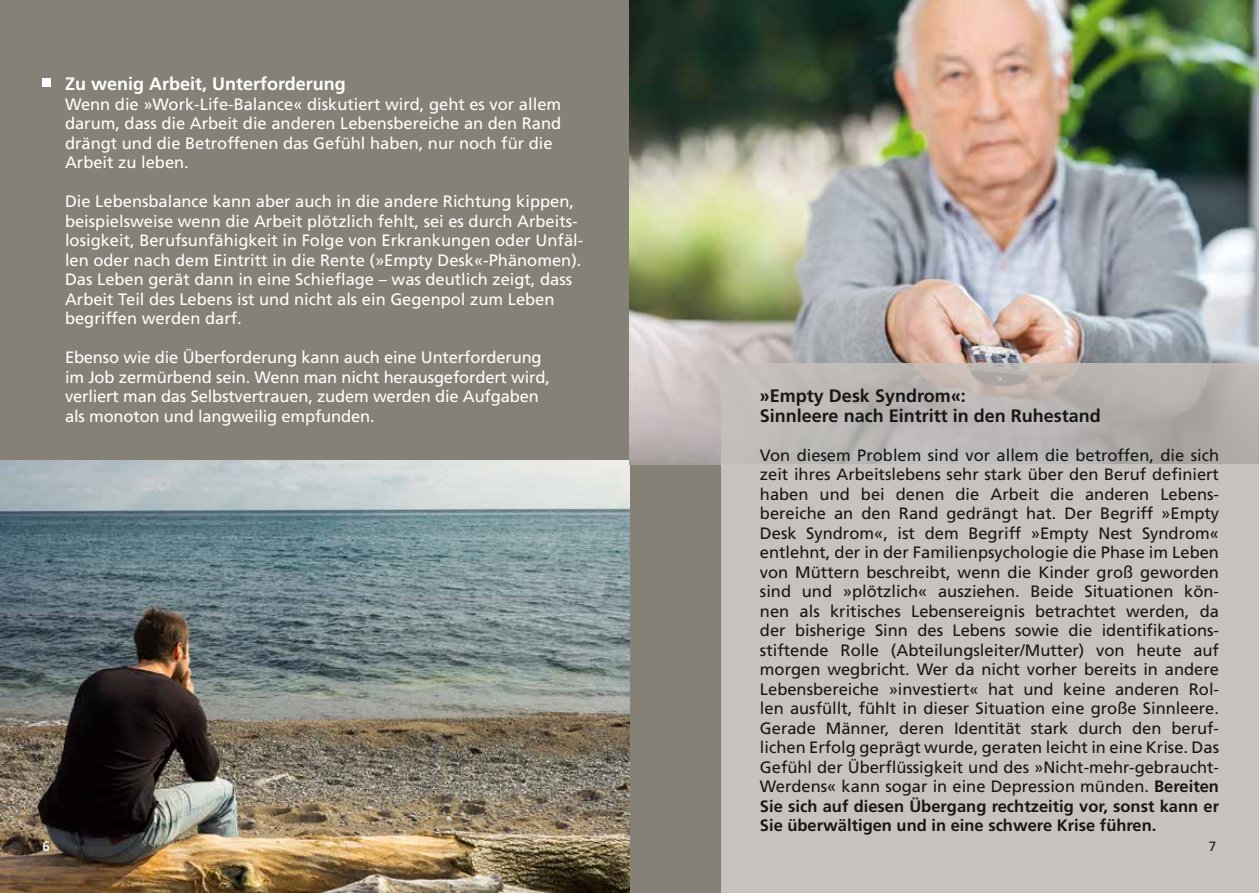
<style>
.page{position:relative;width:1259px;height:893px;background:#868176}
.page>*{position:absolute;margin:0;border:0;box-sizing:border-box;transform-origin:0 0}
.t1{font:700 18px/19.5px "Frutiger LT Std";color:#181716}
.t2{font:700 18px "Frutiger LT Std";color:#fff}
.t3{font:16.5px/19.5px "Frutiger LT Std";color:#181716;text-align:justify}
.t4{font:16.5px/19.5px "Frutiger LT Std";color:#fff}
.t5{font:13.5px "Frutiger LT Std";color:#fff}
.t6{font:13.5px "Frutiger LT Std";color:#181716}
.s1{font-weight:700}
</style>
<div class="page">
<img style="left:0;top:461px;width:629px;height:432px">
<div style="left:43px;top:79px;width:8px;height:8px;background:#fff"></div>
<img style="left:629px;top:0;width:630px;height:464px">
<div style="left:721px;top:465px;width:538px;height:428px;background:#c7c2bd"></div>
<svg style="left:721px;top:363px;width:538px;height:102px;background:#b8b4b1"></svg>
<p class="t2" style="left:65px;top:73px;width:282px">Zu wenig Arbeit, Unterforderung</p>
<p class="t4" style="left:65px;top:94px;width:498px">Wenn die »Work-Life-Balance« diskutiert wird, geht es vor allem darum, dass die Arbeit die anderen Lebensbereiche an den Rand drängt und die Betroffenen das Gefühl haben, nur noch für die Arbeit zu leben.</p>
<p class="t4" style="left:65px;top:192px;width:520px">Die Lebensbalance kann aber auch in die andere Richtung kippen, beispielsweise wenn die Arbeit plötzlich fehlt, sei es durch Arbeits&shy;losigkeit, Berufsunfähigkeit in Folge von Erkrankungen oder Unfäl&shy;len oder nach dem Eintritt in die Rente (»Empty Desk«-Phänomen).<br>Das Leben gerät dann in eine Schieflage – was deutlich zeigt, dass Arbeit Teil des Lebens ist und nicht als ein Gegenpol zum Leben begriffen werden darf.</p>
<p class="t4" style="left:65px;top:348px;width:486px">Ebenso wie die Überforderung kann auch eine Unterforderung im Job zermürbend sein. Wenn man nicht herausgefordert wird, verliert man das Selbstvertrauen, zudem werden die Aufgaben als monoton und langweilig empfunden.</p>
<p class="t5" style="left:43px;top:838px;width:9px">6</p>
<p class="t1" style="left:760px;top:386px;width:342px">»Empty Desk Syndrom«:<br>Sinnleere nach Eintritt in den Ruhestand</p>
<p class="t3" style="left:760px;top:445px;width:461px">Von diesem Problem sind vor allem die betroffen, die sich zeit ihres Arbeitslebens sehr stark über den Beruf definiert haben und bei denen die Arbeit die anderen Lebens&shy;bereiche an den Rand gedrängt hat. Der Begriff »Empty Desk Syndrom«, ist dem Begriff »Empty Nest Syndrom« entlehnt, der in der Familienpsychologie die Phase im Leben von Müttern beschreibt, wenn die Kinder groß geworden sind und »plötzlich« ausziehen. Beide Situationen kön&shy;nen als kritisches Lebensereignis betrachtet werden, da der bisherige Sinn des Lebens sowie die identifikations&shy;stiftende Rolle (Abteilungsleiter/Mutter) von heute auf morgen wegbricht. Wer da nicht vorher bereits in andere Lebensbereiche »investiert« hat und keine anderen Rol&shy;len ausfüllt, fühlt in dieser Situation eine große Sinnleere.<br>Gerade Männer, deren Identität stark durch den beruf&shy;lichen Erfolg geprägt wurde, geraten leicht in eine Krise. Das Gefühl der Überflüssigkeit und des »Nicht-mehr-gebraucht-Werdens« kann sogar in eine Depression münden. <span class="s1">Bereiten Sie sich auf diesen Übergang rechtzeitig vor, sonst kann er Sie überwältigen und in eine schwere Krise führen.</span></p>
<p class="t6" style="left:1209px;top:838px;width:9px">7</p>
</div>
